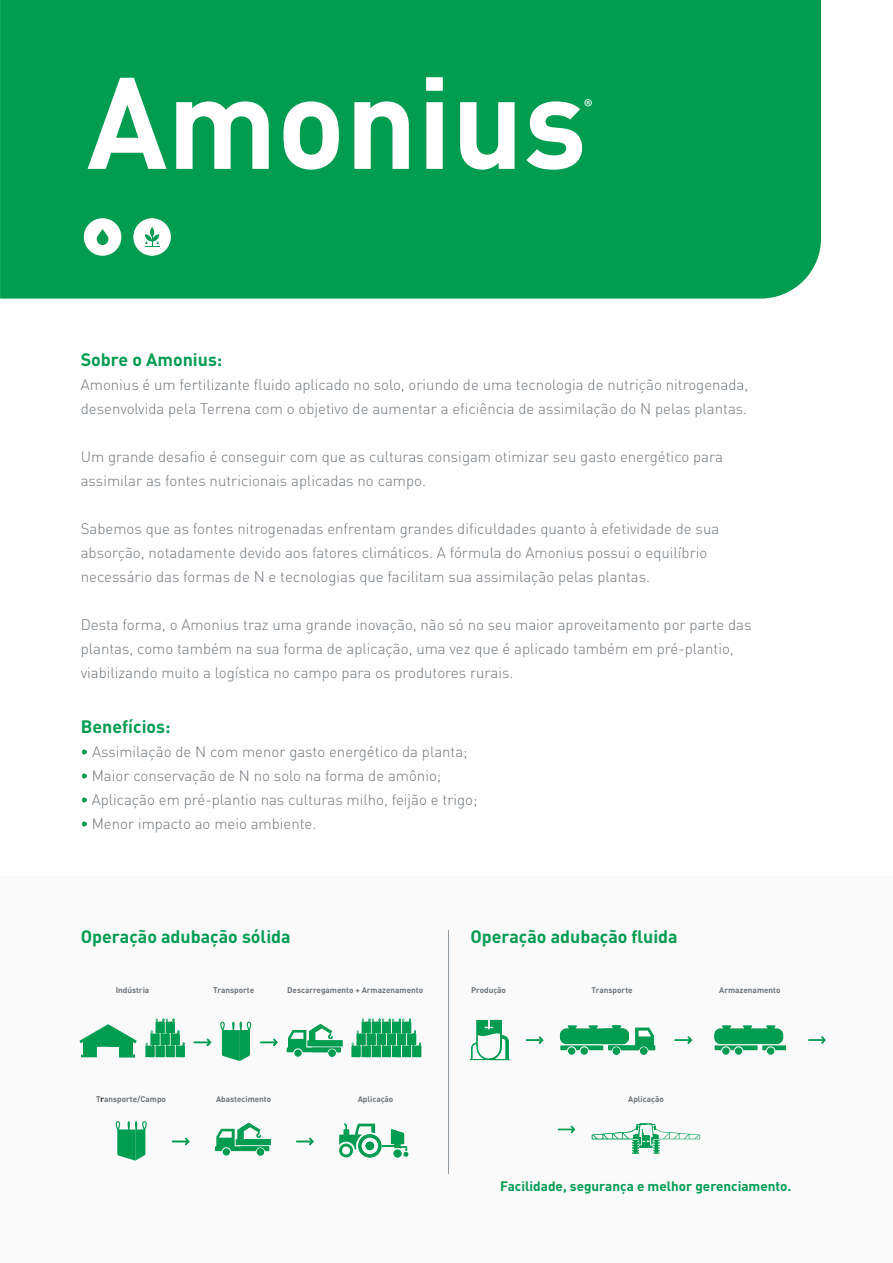
<style>
.page{position:relative;width:893px;height:1263px;background:#fff}
.page>*{position:absolute;margin:0;border:0;box-sizing:border-box;transform-origin:0 0}
.t1{font:700 17.85px "DIN Pro";color:#009c50}
.t2{font:300 15px/24px "DIN Pro";color:#6e757b}
.t3{font:700 13.5px "DIN Pro";color:#009c50}
.t4{font:700 8.1px "DIN Pro";color:#6e757b}
.s1{font-weight:700;color:#009c50}
.s2{color:#231f20}
</style>
<div class="page">
<div style="left:0;top:0;width:821px;height:299px;background:#009c50"></div>
<div style="left:133px;top:218px;width:38px;height:38px;background:#fff;border-radius:50%"></div>
<svg style="left:145px;top:227px;width:14px;height:20px"></svg>
<div style="left:0;top:876px;width:893px;height:387px;background:#fafafa"></div>
<svg style="left:88px;top:78px;width:78px;height:91px"></svg>
<svg style="left:176px;top:101px;width:93px;height:68px"></svg>
<svg style="left:283px;top:101px;width:56px;height:69px"></svg>
<svg style="left:354px;top:101px;width:55px;height:68px"></svg>
<svg style="left:426px;top:77px;width:17px;height:92px"></svg>
<svg style="left:460px;top:102px;width:55px;height:68px"></svg>
<svg style="left:526px;top:99px;width:66px;height:71px"></svg>
<div style="left:84px;top:218px;width:37px;height:38px;background:#fff;border-radius:50%"></div>
<svg style="left:97px;top:229px;width:11px;height:16px"></svg>
<hr style="left:448px;top:930px;width:1px;height:243px;background:#949ca3">
<svg style="left:675px;top:1036px;width:17px;height:8px"></svg>
<svg style="left:526px;top:1036px;width:17px;height:8px"></svg>
<svg style="left:560px;top:1025px;width:95px;height:30px"></svg>
<svg style="left:592px;top:1123px;width:108px;height:31px"></svg>
<svg style="left:808px;top:1036px;width:18px;height:8px"></svg>
<svg style="left:558px;top:1125px;width:17px;height:8px"></svg>
<svg style="left:470px;top:1020px;width:39px;height:40px"></svg>
<svg style="left:220px;top:1022px;width:31px;height:39px"></svg>
<svg style="left:194px;top:1038px;width:17px;height:8px"></svg>
<svg style="left:260px;top:1038px;width:18px;height:8px"></svg>
<svg style="left:172px;top:1137px;width:18px;height:8px"></svg>
<svg style="left:296px;top:1137px;width:18px;height:8px"></svg>
<svg style="left:79px;top:1024px;width:58px;height:33px"></svg>
<svg style="left:287px;top:1024px;width:55px;height:33px"></svg>
<svg style="left:215px;top:1123px;width:56px;height:32px"></svg>
<svg style="left:351px;top:1019px;width:70px;height:38px"></svg>
<svg style="left:145px;top:1019px;width:40px;height:38px"></svg>
<svg style="left:115px;top:1121px;width:32px;height:39px"></svg>
<svg style="left:339px;top:1123px;width:69px;height:34px"></svg>
<svg style="left:714px;top:1025px;width:72px;height:30px"></svg>
<p class="t1" style="left:81px;top:348px;width:143px">Sobre o Amonius:</p>
<p class="t2" style="left:81px;top:372px;width:669px">Amonius é um fertilizante fluido aplicado no solo, oriundo de uma tecnologia de nutrição nitrogenada, desenvolvida pela Terrena com o objetivo de aumentar a eficiência de assimilação do N pelas plantas.</p>
<p class="t2" style="left:81px;top:444px;width:644px">Um grande desafio é conseguir com que as culturas consigam otimizar seu gasto energético para assimilar as fontes nutricionais aplicadas no campo.</p>
<p class="t2" style="left:81px;top:516px;width:640px">Sabemos que as fontes nitrogenadas enfrentam grandes dificuldades quanto à efetividade de sua absorção, notadamente devido aos fatores climáticos. A fórmula do Amonius possui o equilíbrio necessário das formas de N e tecnologias que facilitam sua assimilação pelas plantas.</p>
<p class="t2" style="left:81px;top:612px;width:672px">Desta forma, o Amonius traz uma grande inovação, não só no seu maior aproveitamento por parte das plantas, como também na sua forma de aplicação, uma vez que é aplicado também em pré-plantio, viabilizando muito a logística no campo para os produtores rurais.</p>
<p class="t1" style="left:81px;top:714px;width:91px">Benefícios:</p>
<p class="t2" style="left:81px;top:739px;width:388px"><span class="s1">•</span> Assimilação de N com menor gasto energético da planta;</p>
<p class="t2" style="left:81px;top:763px;width:362px"><span class="s1">•</span> Maior conservação de N no solo na forma de amônio;</p>
<p class="t2" style="left:81px;top:787px;width:398px"><span class="s1">•</span> Aplicação em pré-plantio nas culturas milho, feijão e trigo;</p>
<p class="t2" style="left:81px;top:811px;width:237px"><span class="s1">•</span> Menor impacto ao meio ambiente.</p>
<p class="t1" style="left:81px;top:925px;width:211px">Operação adubação sólida</p>
<p class="t1" style="left:470px;top:925px;width:209px">Operação adubação fluida</p>
<p class="t4" style="left:116px;top:984px;width:35px">Indústria</p>
<p class="t4" style="left:213px;top:984px;width:43px">Transporte</p>
<p class="t4" style="left:287px;top:984px;width:137px">Descarregamento + Armazenamento</p>
<p class="t4" style="left:471px;top:984px;width:36px">Produção</p>
<p class="t4" style="left:592px;top:984px;width:43px">Transporte</p>
<p class="t4" style="left:719px;top:984px;width:63px">Armazenamento</p>
<p class="t4" style="left:96px;top:1093px;width:71px">T<span class="s2">r</span>ansporte/Campo</p>
<p class="t4" style="left:216px;top:1093px;width:57px">Abastecimento</p>
<p class="t4" style="left:358px;top:1093px;width:37px">Aplicação</p>
<p class="t4" style="left:628px;top:1093px;width:37px">Aplicação</p>
<p class="t3" style="left:500px;top:1177px;width:293px">Facilidade, segurança e melhor gerenciamento.</p>
</div>
